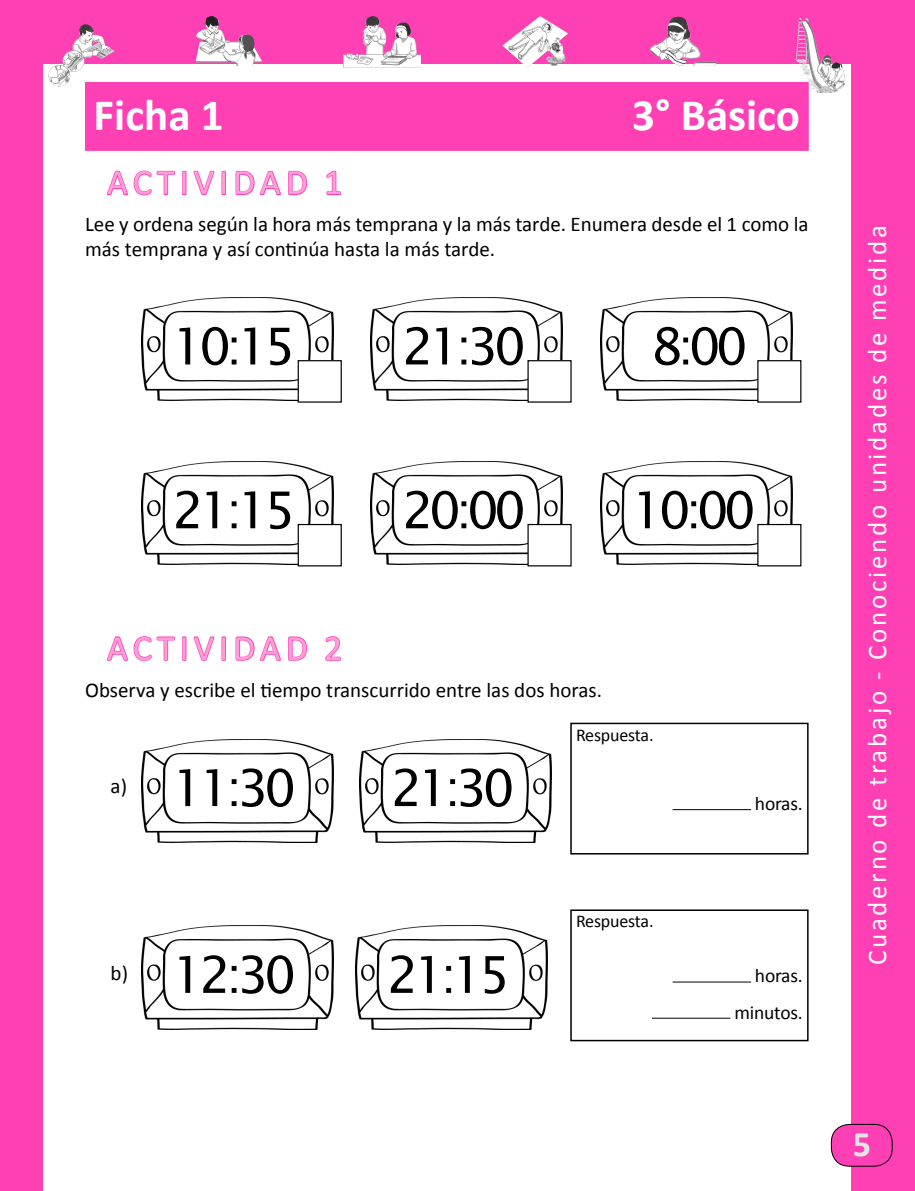
<style>
.page{position:relative;width:915px;height:1191px;background:#fff}
.page>*{position:absolute;margin:0;border:0;box-sizing:border-box;transform-origin:0 0}
.t1{font:50.7px "Lucida Sans";letter-spacing:-.1em;color:#000}
.t2{font:700 45px "Calibri";color:#fff}
.t3{font:36px "Calibri";letter-spacing:.135em;color:#ff9fd9}
.t4{font:700 36px "Calibri";color:#e3e4e4}
.t5{font:27px "Calibri";letter-spacing:.1em;color:#fff}
.t6{font:21px/25.2px "Calibri";color:#000}
.t7{font:19.5px/36.2px "Calibri";letter-spacing:-.01em;color:#000;text-align:right}
.t8{font:18px "Calibri";letter-spacing:-.01em;color:#000}
</style>
<div class="page">
<svg style="left:42px;top:0;width:808px;height:64px;background:#f856b8"></svg>
<div style="left:850px;top:0;width:64px;height:1191px;background:#ff3fb4"></div>
<div style="left:0;top:0;width:42px;height:1191px;background:#ff3fb4"></div>
<div style="left:831px;top:1124px;width:60px;height:42px;background:#ff3fb4;border-radius:18px"></div>
<div style="left:830px;top:1124px;width:62px;height:42px;border:1px solid #000;border-radius:18px"></div>
<div style="left:85px;top:82px;width:723px;height:69px;background:#ff3fb4;border:1px solid #ff3fb4"></div>
<img style="left:795px;top:18px;width:4px;height:42px">
<img style="left:657px;top:17px;width:21px;height:27px">
<img style="left:74px;top:24px;width:11px;height:19px">
<img style="left:203px;top:16px;width:10px;height:14px">
<img style="left:362px;top:16px;width:10px;height:29px">
<img style="left:522px;top:16px;width:18px;height:13px">
<svg style="left:107px;top:170px;width:119px;height:26px"></svg>
<svg style="left:235px;top:170px;width:73px;height:26px"></svg>
<svg style="left:326px;top:170px;width:16px;height:26px"></svg>
<img style="left:141px;top:297px;width:192px;height:104px">
<div style="left:298px;top:361px;width:43px;height:41px;background:#fff"></div>
<div style="left:297px;top:360px;width:45px;height:42px;border:1px solid #000"></div>
<img style="left:371px;top:297px;width:191px;height:104px">
<div style="left:528px;top:361px;width:43px;height:41px;background:#fff"></div>
<div style="left:527px;top:360px;width:44px;height:42px;border:1px solid #000"></div>
<img style="left:600px;top:297px;width:192px;height:104px">
<div style="left:757px;top:361px;width:43px;height:41px;background:#fff"></div>
<div style="left:757px;top:360px;width:44px;height:42px;border:1px solid #000"></div>
<img style="left:141px;top:461px;width:192px;height:103px">
<div style="left:298px;top:524px;width:43px;height:42px;background:#fff"></div>
<div style="left:297px;top:524px;width:45px;height:42px;border:1px solid #000"></div>
<img style="left:371px;top:461px;width:191px;height:103px">
<div style="left:528px;top:524px;width:43px;height:42px;background:#fff"></div>
<img style="left:600px;top:461px;width:192px;height:103px">
<div style="left:757px;top:524px;width:43px;height:42px;background:#fff"></div>
<div style="left:757px;top:524px;width:44px;height:42px;border:1px solid #000"></div>
<svg style="left:107px;top:636px;width:119px;height:25px"></svg>
<svg style="left:235px;top:636px;width:73px;height:25px"></svg>
<svg style="left:325px;top:636px;width:16px;height:25px"></svg>
<img style="left:141px;top:739px;width:192px;height:103px">
<img style="left:359px;top:739px;width:192px;height:103px">
<hr style="left:672px;top:809px;width:78px;height:1px;background:#000">
<div style="left:570px;top:722px;width:238px;height:132px;border:2px solid #000"></div>
<img style="left:141px;top:926px;width:192px;height:103px">
<img style="left:355px;top:926px;width:192px;height:103px">
<hr style="left:672px;top:981px;width:78px;height:1px;background:#000">
<hr style="left:651px;top:1017px;width:79px;height:1px;background:#000">
<div style="left:570px;top:909px;width:238px;height:132px;border:2px solid #000"></div>
<h2 class="t2" style="left:94px;top:86px;width:131px">Ficha 1</h2>
<h2 class="t2" style="left:632px;top:86px;width:169px">3° Básico</h2>
<h3 class="t3" style="left:107px;top:160px;width:95px">Ac tividad</h3>
<h3 class="t3" style="left:324px;top:160px;width:20px">1</h3>
<p class="t6" style="left:85px;top:212px;width:724px">Lee y ordena según la hora más temprana y la más tarde. Enumera desde el 1 como la más temprana y así continúa hasta la más tarde.</p>
<h1 class="t1" style="left:172px;top:317px;width:126px">10:15</h1>
<h1 class="t1" style="left:401px;top:317px;width:126px">21:30</h1>
<h1 class="t1" style="left:650px;top:317px;width:99px">8:00</h1>
<h1 class="t1" style="left:172px;top:481px;width:126px">21:15</h1>
<h1 class="t1" style="left:401px;top:481px;width:126px">20:00</h1>
<h1 class="t1" style="left:631px;top:481px;width:126px">10:00</h1>
<h3 class="t3" style="left:107px;top:625px;width:95px">Ac tividad</h3>
<h3 class="t3" style="left:324px;top:625px;width:20px">2</h3>
<p class="t6" style="left:85px;top:677px;width:518px">Observa y escribe el tiempo transcurrido entre las dos horas.</p>
<p class="t6" style="left:111px;top:773px;width:18px">a)</p>
<h1 class="t1" style="left:172px;top:759px;width:126px">11:30</h1>
<h1 class="t1" style="left:390px;top:759px;width:126px">21:30</h1>
<p class="t6" style="left:111px;top:960px;width:19px">b)</p>
<h1 class="t1" style="left:172px;top:945px;width:126px">12:30</h1>
<h1 class="t1" style="left:386px;top:945px;width:126px">21:15</h1>
<p class="t8" style="left:576px;top:723px;width:79px">Respuesta.</p>
<p class="t8" style="left:576px;top:910px;width:79px">Respuesta.</p>
<p class="t7" style="left:754px;top:785px;width:49px">horas.</p>
<p class="t7" style="left:734px;top:958px;width:70px">horas. minutos.</p>
<p class="t5" style="left:859px;top:965px;width:741px;rotate:-90deg">Cuaderno de trabajo - Conociendo unidades de medida</p>
<h3 class="t4" style="left:852px;top:1121px;width:20px">5</h3>
</div>
